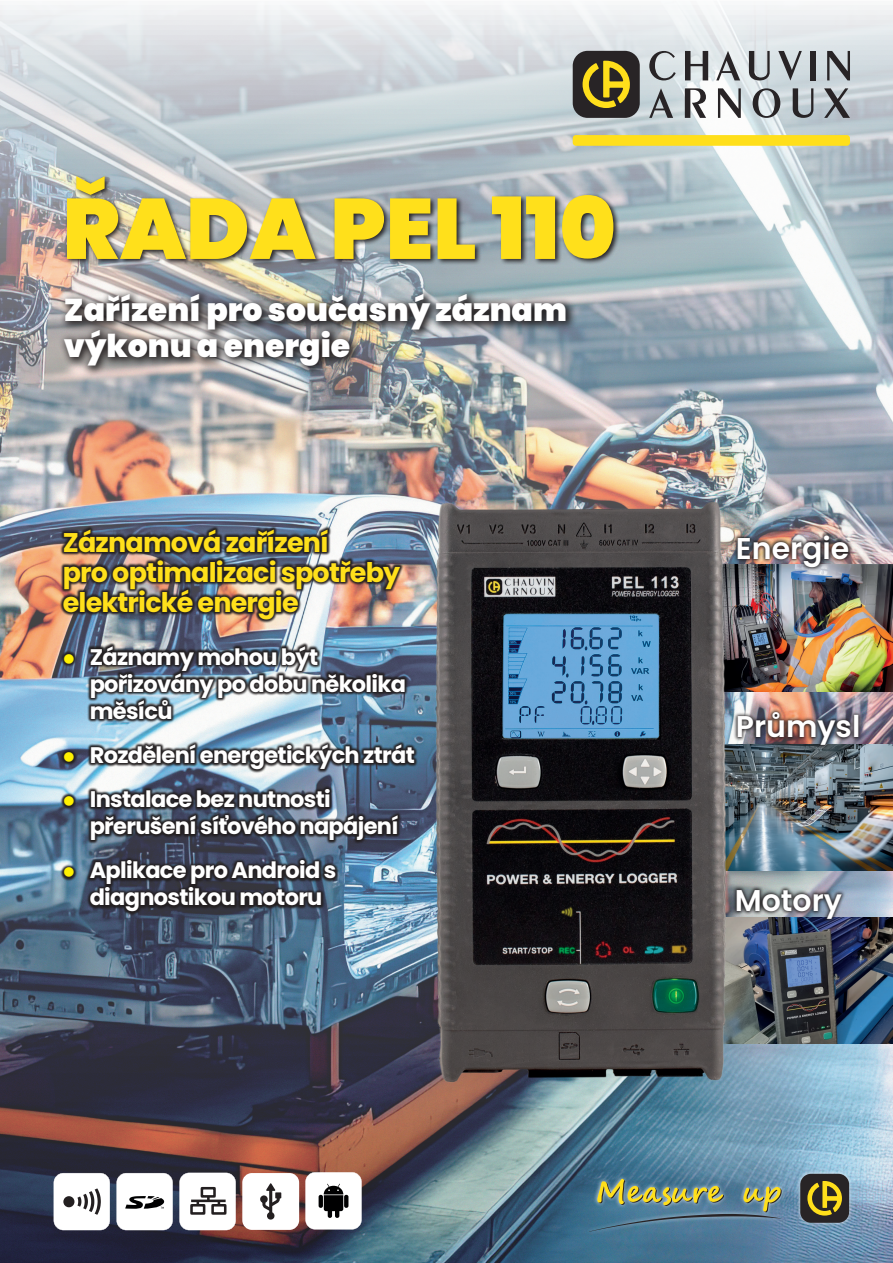
<style>
.page{position:relative;width:893px;height:1263px;background:#fff}
.page>*{position:absolute;margin:0;border:0;box-sizing:border-box;transform-origin:0 0}
.t1{font:900 85.5px "Poppins";color:#ffe01b}
.t2{font:900 31.5px/36px "Poppins";color:#fff}
.t3{font:600 30px "Poppins";color:#fff}
.t4{font:700 27px/30px "Poppins";letter-spacing:-.03em;color:#ffe01b}
.t5{font:700 22.5px/27px "Poppins";letter-spacing:-.03em;color:#fff}
</style>
<div class="page">
<img style="left:0;top:5px;width:893px;height:1258px">
<div style="left:573px;top:51px;width:67px;height:67px;background:#282426;border-radius:15px"></div>
<svg style="left:583px;top:61px;width:47px;height:47px"></svg>
<svg style="left:649px;top:51px;width:27px;height:29px"></svg>
<svg style="left:685px;top:51px;width:23px;height:29px"></svg>
<svg style="left:716px;top:51px;width:24px;height:29px"></svg>
<svg style="left:749px;top:51px;width:21px;height:29px"></svg>
<svg style="left:778px;top:51px;width:24px;height:29px"></svg>
<div style="left:811px;top:51px;width:5px;height:29px;background:#282426"></div>
<svg style="left:827px;top:51px;width:23px;height:29px"></svg>
<svg style="left:649px;top:88px;width:24px;height:30px"></svg>
<svg style="left:685px;top:88px;width:21px;height:30px"></svg>
<svg style="left:718px;top:88px;width:23px;height:30px"></svg>
<svg style="left:753px;top:88px;width:27px;height:30px"></svg>
<svg style="left:793px;top:88px;width:20px;height:30px"></svg>
<svg style="left:824px;top:88px;width:26px;height:30px"></svg>
<div style="left:573px;top:135px;width:277px;height:11px;background:#ffdf1b;border-radius:3px"></div>
<svg style="left:179px;top:1173px;width:57px;height:57px"></svg>
<div style="left:242px;top:1173px;width:57px;height:57px;background:#fff;border-radius:10px"></div>
<svg style="left:260px;top:1183px;width:21px;height:37px"></svg>
<svg style="left:117px;top:1173px;width:56px;height:57px"></svg>
<svg style="left:54px;top:1173px;width:56px;height:57px"></svg>
<div style="left:63px;top:1196px;width:11px;height:11px;background:#231f20;border-radius:50%"></div>
<img style="left:726px;top:744px;width:167px;height:127px">
<img style="left:726px;top:565px;width:167px;height:126px">
<img style="left:726px;top:917px;width:167px;height:127px">
<img style="left:436px;top:501px;width:290px;height:581px">
<svg style="left:305px;top:1172px;width:57px;height:57px"></svg>
<div style="left:585px;top:1169px;width:269px;height:67px;background:#fff;opacity:.75"></div>
<svg style="left:589px;top:1179px;width:193px;height:53px;background:#688687"></svg>
<div style="left:800px;top:1174px;width:49px;height:49px;background:#282426;border-radius:11px"></div>
<svg style="left:807px;top:1181px;width:35px;height:34px"></svg>
<div style="left:733px;top:530px;width:120px;height:42px;background:#231f20;opacity:.97"></div>
<div style="left:733px;top:708px;width:130px;height:42px;background:#231f20;opacity:.97"></div>
<div style="left:732px;top:885px;width:114px;height:38px;background:#231f20;opacity:.97"></div>
<div style="left:60px;top:526px;width:358px;height:389px;background:#231f20;opacity:.98"></div>
<div style="left:58px;top:288px;width:519px;height:89px;background:#231f20;opacity:.95"></div>
<div style="left:65px;top:175px;width:555px;height:91px;background:#231f20;opacity:.95"></div>
<svg style="left:64px;top:654px;width:10px;height:10px"></svg>
<svg style="left:64px;top:752px;width:10px;height:10px"></svg>
<svg style="left:64px;top:796px;width:10px;height:10px"></svg>
<svg style="left:64px;top:867px;width:10px;height:10px"></svg>
<h1 class="t1" style="left:63px;top:179px;width:555px">ŘADA PEL 110</h1>
<h2 class="t2" style="left:64px;top:292px;width:504px">Zařízení pro současný záznam výkonu a energie</h2>
<p class="t4" style="left:63px;top:528px;width:339px">Záznamová zařízení<br>pro optimalizaci spotřeby elektrické energie</p>
<p class="t5" style="left:90px;top:643px;width:318px">Záznamy mohou být pořizovány po dobu několika měsíců</p>
<p class="t5" style="left:90px;top:733px;width:327px;line-height:44px">Rozdělení energetických ztrát<br>Instalace bez nutnosti</p>
<p class="t5" style="left:90px;top:804px;width:310px;line-height:44px">přerušení síťového napájení<br>Aplikace pro Android s</p>
<p class="t5" style="left:90px;top:883px;width:234px">diagnostikou motoru</p>
<h3 class="t3" style="left:736px;top:531px;width:115px">Energie</h3>
<h3 class="t3" style="left:736px;top:709px;width:126px">Průmysl</h3>
<h3 class="t3" style="left:735px;top:883px;width:109px">Motory</h3>
</div>
